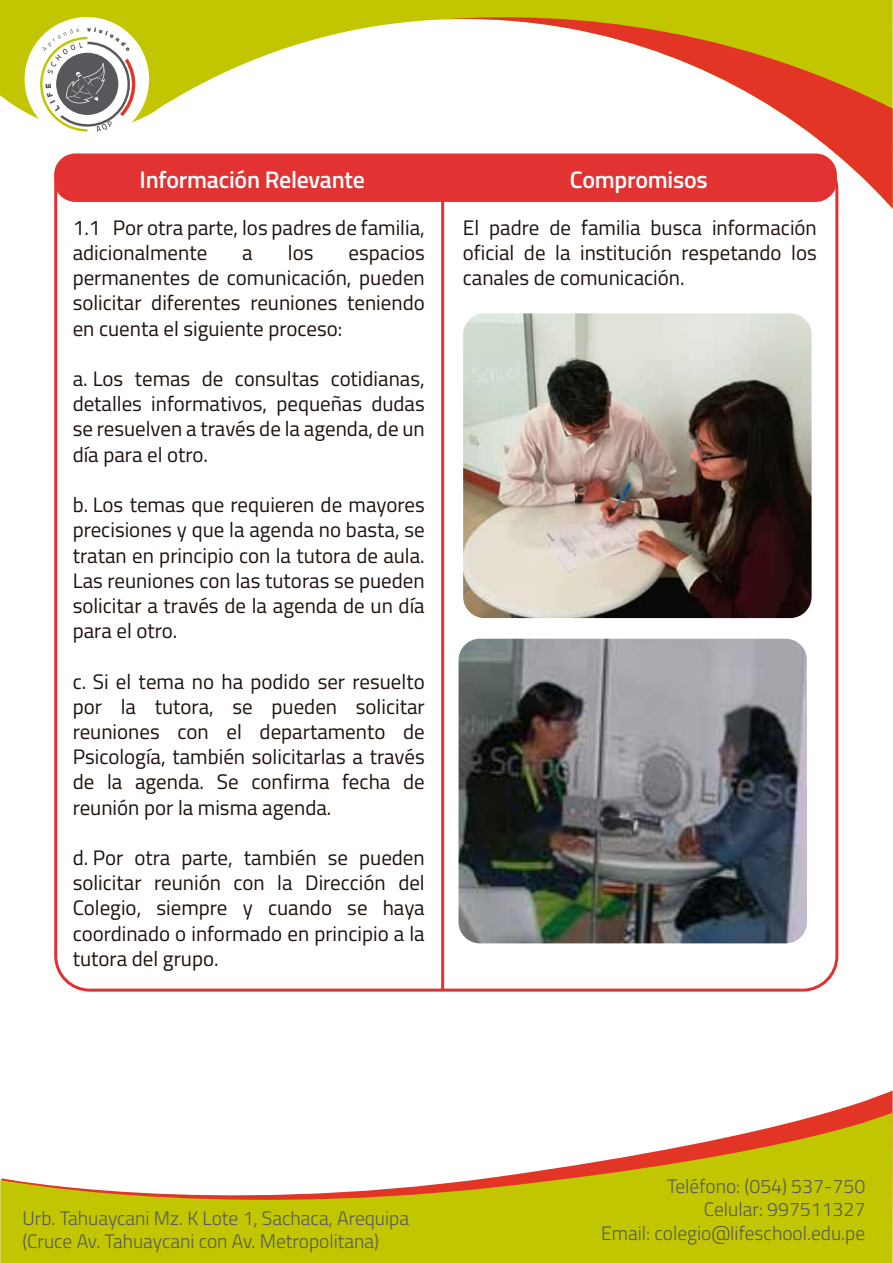
<style>
.page{position:relative;width:893px;height:1263px;background:#fff}
.page>*{position:absolute;margin:0;border:0;box-sizing:border-box;transform-origin:0 0}
.t1{font:600 24px "Titillium";letter-spacing:-.01em;color:#fff}
.t2{font:21px/25.2px "Titillium";color:#1e120d;text-align:justify}
.t3{font:300 19.5px/23.4px "Titillium";color:#58585c}
</style>
<div class="page">
<svg style="left:0;top:0;width:893px;height:170px"></svg>
<svg style="left:444px;top:11px;width:449px;height:214px"></svg>
<svg style="left:830px;top:1090px;width:63px;height:173px"></svg>
<svg style="left:0;top:1112px;width:892px;height:151px;fill:#c1c600"></svg>
<div style="left:56px;top:155px;width:781px;height:835px;background:#fff;border-radius:34px"></div>
<hr style="left:441px;top:202px;width:3px;height:788px;background:#e23231">
<div style="left:54px;top:153px;width:783px;height:49px;background:#e23231;border-radius:21px"></div>
<div style="left:25px;top:17px;width:124px;height:125px;background:#fff;border-radius:50%"></div>
<svg style="left:40px;top:27px;width:100px;height:105px"></svg>
<img style="left:463px;top:313px;width:349px;height:305px">
<img style="left:458px;top:639px;width:349px;height:304px">
<p class="t1" style="left:140px;top:161px;width:227px">Información Relevante</p>
<p class="t1" style="left:570px;top:161px;width:139px">Compromisos</p>
<p class="t2" style="left:73px;top:214px;width:354px">1.1 Por otra parte, los padres de familia, adicionalmente</p>
<p class="t2" style="left:463px;top:214px;width:356px">El padre de familia busca información oficial de la institución respetando los canales de comunicación.</p>
<p class="t2" style="left:242px;top:239px;width:12px">a</p>
<p class="t2" style="left:288px;top:239px;width:27px">los</p>
<p class="t2" style="left:73px;top:239px;width:354px;text-indent:276px">espacios permanentes de comunicación, pueden solicitar diferentes reuniones teniendo en cuenta el siguiente proceso:</p>
<p class="t2" style="left:73px;top:365px;width:354px">a. Los temas de consultas cotidianas, detalles informativos, pequeñas dudas se resuelven a través de la agenda, de un día para el otro.</p>
<p class="t2" style="left:73px;top:491px;width:354px">b. Los temas que requieren de mayores precisiones y que la agenda no basta, se tratan en principio con la tutora de aula.<br>Las reuniones con las tutoras se pueden solicitar a través de la agenda de un día para el otro.</p>
<p class="t2" style="left:73px;top:667px;width:354px">c. Si el tema no ha podido ser resuelto por la tutora, se pueden solicitar reuniones con el departamento de Psicología, también solicitarlas a través de la agenda. Se confirma fecha de reunión por la misma agenda.</p>
<p class="t2" style="left:73px;top:844px;width:354px">d. Por otra parte, también se pueden solicitar reunión con la Dirección del Colegio, siempre y cuando se haya coordinado o informado en principio a la tutora del grupo.</p>
<p class="t3" style="left:22px;top:1205px;width:388px">Urb. Tahuaycani Mz. K Lote 1, Sachaca, Arequipa (Cruce Av. Tahuaycani con Av. Metropolitana)</p>
<p class="t3" style="left:601px;top:1173px;width:265px;text-align:right">Teléfono: (054) 537-750<br>Celular: 997511327<br>Email: colegio@lifeschool.edu.pe</p>
</div>
